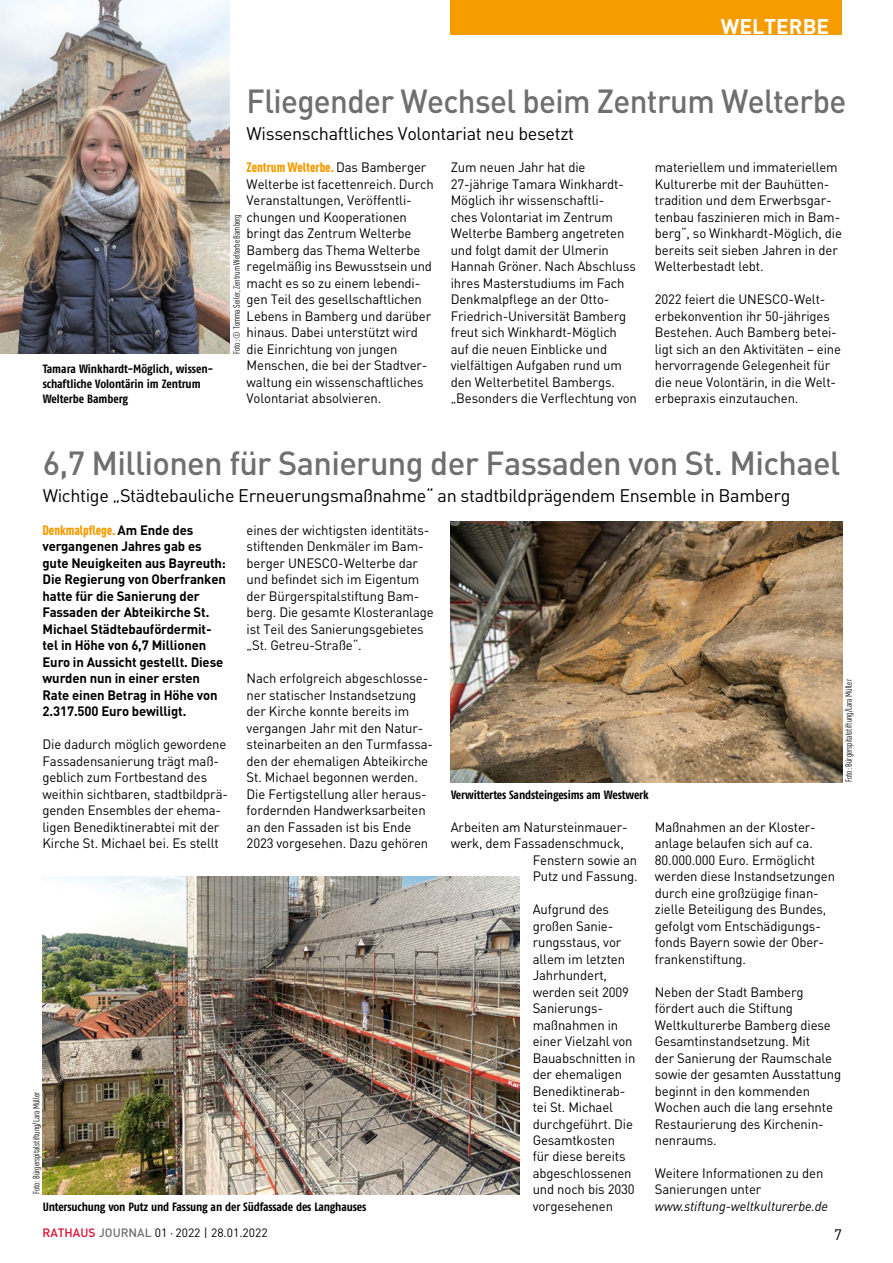
<style>
.page{position:relative;width:893px;height:1263px;background:#fff}
.page>*{position:absolute;margin:0;border:0;box-sizing:border-box;transform-origin:0 0}
.t1{font:500 33px "DIN";letter-spacing:-.02em;color:#706f6f}
.t2{font:500 33px "DIN";letter-spacing:-.02em;color:#706f6f;scale:.95 1}
.t3{font:700 21px "DIN";color:#fff}
.t4{font:18px "DIN";letter-spacing:-.02em;color:#000}
.t5{font:15px "DIN";color:#000}
.t6{font:13.5px/16.5px "DIN";letter-spacing:-.01em;color:#000}
.t7{font:700 13.5px/16.5px "DIN";letter-spacing:-.01em;color:#000}
.t8{font:700 12px/15px "Fago Co";letter-spacing:-.01em;color:#000}
.t9{font:12px "DIN";color:#000}
.t10{font:9px "DIN Cond";color:#000}
.s1{font-family:"DIN Cond";font-weight:900;color:#f59c00}
.s2{font-style:italic}
.s3{font-weight:500;color:#dd0b2f}
.s4{font-weight:500;color:#706f6f}
</style>
<div class="page">
<div style="left:451px;top:0;width:391px;height:34px;background:#f59c00"></div>
<img style="left:0;top:0;width:230px;height:354px">
<img style="left:42px;top:876px;width:478px;height:318px">
<img style="left:451px;top:522px;width:391px;height:261px">
<h2 class="t3" style="left:721px;top:12px;width:110px">WELTERBE</h2>
<p class="t8" style="left:43px;top:361px;width:172px">Tamara Winkhardt-Möglich, wissen&shy;schaftliche Volontärin im Zentrum<br>Welterbe Bamberg</p>
<h3 class="t2" style="left:247px;top:80px;width:633px">Fliegender Wechsel beim Zentrum Welterbe</h3>
<p class="t4" style="left:247px;top:122px;width:329px">Wissenschaftliches Volontariat neu besetzt</p>
<p class="t6" style="left:247px;top:159px;width:189px"><span class="s1">Zentrum Welterbe.</span> Das Bamberger<br>Welterbe ist facettenreich. Durch<br>Veranstaltungen, Veröffentli&shy;chungen und Kooperationen bringt das Zentrum Welterbe<br>Bamberg das Thema Welterbe regelmäßig ins Bewusstsein und macht es so zu einem lebendi&shy;gen Teil des gesellschaftlichen<br>Lebens in Bamberg und darüber hinaus. Dabei unterstützt wird die Einrichtung von jungen<br>Menschen, die bei der Stadtver&shy;waltung ein wissenschaftliches<br>Volontariat absolvieren.</p>
<p class="t6" style="left:451px;top:159px;width:188px">Zum neuen Jahr hat die<br>27-jährige Tamara Winkhardt-<br>Möglich ihr wissenschaftli-<br>ches Volontariat im Zentrum<br>Welterbe Bamberg angetreten und folgt damit der Ulmerin<br>Hannah Gröner. Nach Abschluss ihres Masterstudiums im Fach<br>Denkmalpflege an der Otto-<br>Friedrich-Universität Bamberg freut sich Winkhardt-Möglich auf die neuen Einblicke und vielfältigen Aufgaben rund um den Welterbetitel Bambergs. „Besonders die Verflechtung von</p>
<p class="t6" style="left:655px;top:159px;width:189px">materiellem und immateriellem<br>Kulturerbe mit der Bauhütten&shy;tradition und dem Erwerbsgar&shy;tenbau faszinieren mich in Bam&shy;berg“, so Winkhardt-Möglich, die bereits seit sieben Jahren in der<br>Welterbestadt lebt.</p>
<p class="t10" style="left:231px;top:354px;width:141px;rotate:-90deg">Foto: © Tomma Seiler, Zentrum Welterbe Bamberg</p>
<p class="t6" style="left:655px;top:291px;width:188px">2022 feiert die UNESCO-Welt&shy;erbekonvention ihr 50-jähriges<br>Bestehen. Auch Bamberg betei&shy;ligt sich an den Aktivitäten – eine hervorragende Gelegenheit für die neue Volontärin, in die Welt&shy;erbepraxis einzutauchen.</p>
<h3 class="t1" style="left:43px;top:442px;width:799px">6,7 Millionen für Sanierung der Fassaden von St. Michael</h3>
<p class="t4" style="left:43px;top:485px;width:749px">Wichtige „Städtebauliche Erneuerungsmaßnahme“ an stadtbildprägendem Ensemble in Bamberg</p>
<p class="t7" style="left:43px;top:521px;width:185px"><span class="s1">Denkmalpflege.</span> Am Ende des vergangenen Jahres gab es gute Neuigkeiten aus Bayreuth:<br>Die Regierung von Oberfranken hatte für die Sanierung der<br>Fassaden der Abteikirche St.<br>Michael Städtebaufördermit&shy;tel in Höhe von 6,7 Millionen<br>Euro in Aussicht gestellt. Diese wurden nun in einer ersten<br>Rate einen Betrag in Höhe von<br>2.317.500 Euro bewilligt.</p>
<p class="t6" style="left:43px;top:736px;width:187px">Die dadurch möglich gewordene<br>Fassadensanierung trägt maß&shy;geblich zum Fortbestand des weithin sichtbaren, stadtbildprä&shy;genden Ensembles der ehema&shy;ligen Benediktinerabtei mit der<br>Kirche St. Michael bei. Es stellt</p>
<p class="t6" style="left:247px;top:522px;width:189px">eines der wichtigsten identitäts&shy;stiftenden Denkmäler im Bam&shy;berger UNESCO-Welterbe dar und befindet sich im Eigentum der Bürgerspitalstiftung Bam&shy;berg. Die gesamte Klosteranlage ist Teil des Sanierungsgebietes „St. Getreu-Straße“.</p>
<p class="t6" style="left:247px;top:670px;width:188px">Nach erfolgreich abgeschlosse&shy;ner statischer Instandsetzung der Kirche konnte bereits im vergangen Jahr mit den Natur&shy;steinarbeiten an den Turmfassa&shy;den der ehemaligen Abteikirche<br>St. Michael begonnen werden.<br>Die Fertigstellung aller heraus&shy;fordernden Handwerksarbeiten an den Fassaden ist bis Ende<br>2023 vorgesehen. Dazu gehören</p>
<p class="t10" style="left:31px;top:1194px;width:105px;rotate:-90deg">Foto: Bürgerspitalstiftung/Lara Müller</p>
<p class="t8" style="left:43px;top:1199px;width:325px">Untersuchung von Putz und Fassung an der Südfassade des Langhauses</p>
<p class="t8" style="left:451px;top:787px;width:199px">Verwittertes Sandsteingesims am Westwerk</p>
<p class="t10" style="left:844px;top:782px;width:105px;rotate:-90deg">Foto: Bürgerspitalstiftung/Lara Müller</p>
<p class="t6" style="left:451px;top:818px;width:178px">Arbeiten am Natursteinmauer-</p>
<p class="t6" style="left:451px;top:835px;width:175px">werk, dem Fassadenschmuck,</p>
<p class="t6" style="left:533px;top:851px;width:106px">Fenstern sowie an</p>
<p class="t6" style="left:533px;top:868px;width:107px">Putz und Fassung.</p>
<p class="t6" style="left:533px;top:901px;width:104px">Aufgrund des großen Sanie&shy;rungsstaus, vor allem im letzten<br>Jahrhundert, werden seit 2009<br>Sanierungs&shy;maßnahmen in einer Vielzahl von<br>Bauabschnitten in der ehemaligen<br>Benediktinerab&shy;tei St. Michael durchgeführt. Die<br>Gesamtkosten<br>für diese bereits abgeschlossenen und noch bis 2030 vorgesehenen</p>
<p class="t6" style="left:655px;top:818px;width:182px">Maßnahmen an der Kloster&shy;anlage belaufen sich auf ca.<br>80.000.000 Euro. Ermöglicht werden diese Instandsetzungen durch eine großzügige finan&shy;zielle Beteiligung des Bundes, gefolgt vom Entschädigungs&shy;fonds Bayern sowie der Ober&shy;frankenstiftung.</p>
<p class="t6" style="left:655px;top:983px;width:188px">Neben der Stadt Bamberg fördert auch die Stiftung<br>Weltkulturerbe Bamberg diese<br>Gesamtinstandsetzung. Mit<br>der Sanierung der Raumschale sowie der gesamten Ausstattung beginnt in den kommenden<br>Wochen auch die lang ersehnte<br>Restaurierung des Kirchenin&shy;nenraums.</p>
<p class="t6" style="left:655px;top:1164px;width:175px">Weitere Informationen zu den<br>Sanierungen unter <span class="s2">www.stiftung-weltkulturerbe.de</span></p>
<p class="t9" style="left:43px;top:1225px;width:227px"><span class="s3">RATHAUS</span> <span class="s4">JOURNAL</span> 01 · 2022 | 28.01.2022</p>
<p class="t5" style="left:834px;top:1225px;width:9px">7</p>
</div>
